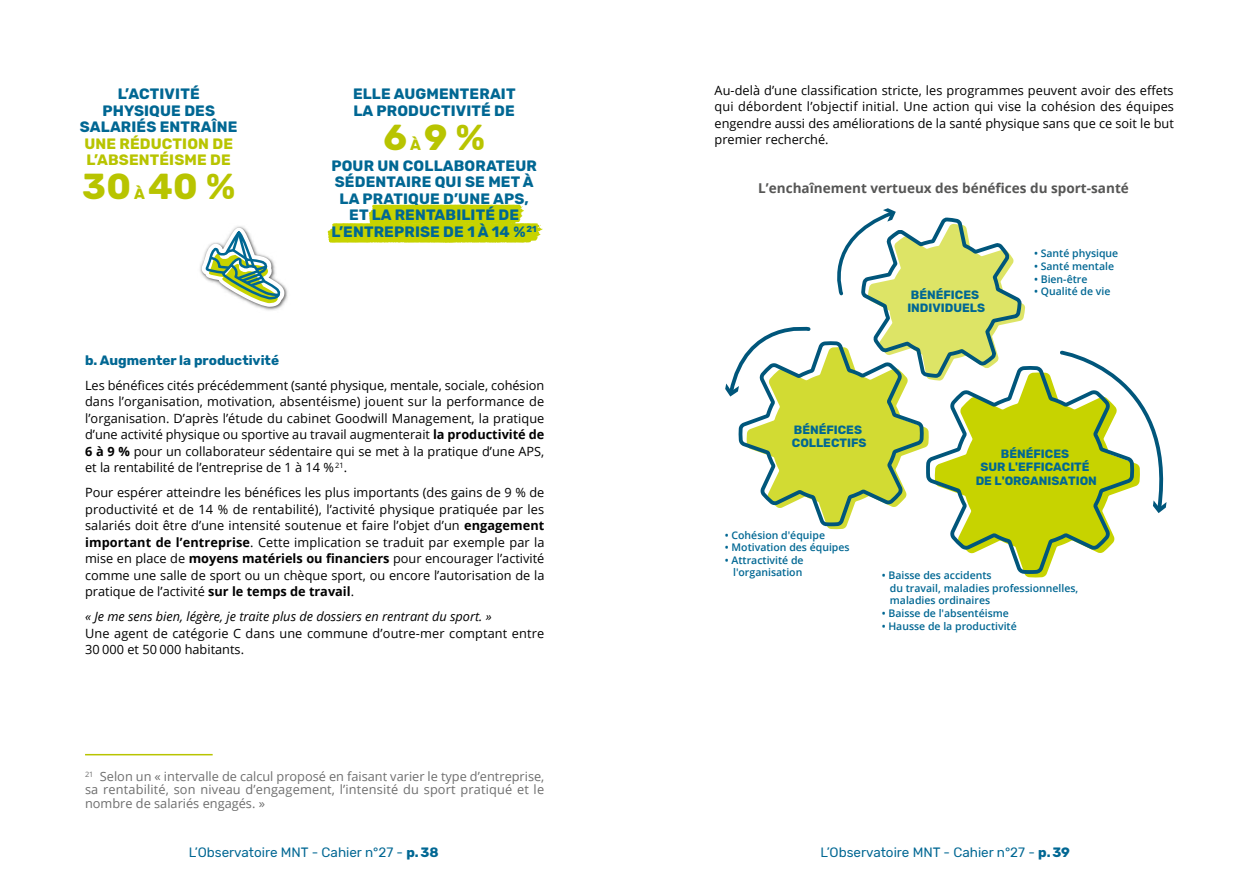
<style>
.page{position:relative;width:1259px;height:893px;background:#fff}
.page>*{position:absolute;margin:0;border:0;box-sizing:border-box;transform-origin:0 0}
.t1{font:700 36px "Rubik";color:#b8c400}
.t2{font:700 15px/16.5px "Rubik";letter-spacing:.01em;color:#006793;text-align:center}
.t3{font:700 15px/16.5px "Rubik";letter-spacing:.01em;color:#b8c400}
.t4{font:13.5px "Rubik";color:#006793}
.t5{font:700 13.5px "Open Sans";color:#565655}
.t6{font:700 13.5px "Rubik";color:#006793}
.t7{font:12.75px/16.5px "Open Sans";color:#000;text-align:justify}
.t8{font:12.75px/13.5px "Open Sans";letter-spacing:.01em;color:#6e6e6e;text-align:justify}
.t9{font:italic 12.75px "Open Sans";color:#000}
.t10{font:700 12px/13.5px "Rubik";color:#006793}
.t11{font:600 10.5px/12.6px "Open Sans";color:#006793;text-align:right}
.s1{font-weight:700}
</style>
<div class="page">
<hr style="left:85px;top:754px;width:128px;height:1px;background:#b8c400">
<svg style="left:725px;top:208px;width:442px;height:369px"></svg>
<svg style="left:328px;top:204px;width:215px;height:39px"></svg>
<img style="left:200px;top:226px;width:88px;height:85px">
<svg style="left:201px;top:228px;width:84px;height:79px"></svg>
<p class="t2" style="left:80px;top:86px;width:159px">L’ACTIVITÉ<br>PHYSIQUE DES<br>SALARIÉS ENTRAÎNE</p>
<p class="t3" style="left:84px;top:136px;width:150px">UNE RÉDUCTION DE<br>L’ABSENTÉISME DE</p>
<h1 class="t1" style="left:82px;top:165px;width:50px">30</h1>
<p class="t3" style="left:134px;top:186px;width:12px">À</p>
<h1 class="t1" style="left:148px;top:165px;width:89px">40 %</h1>
<p class="t2" style="left:353px;top:86px;width:164px;text-align:left">ELLE AUGMENTERAIT<br>LA PRODUCTIVITÉ DE</p>
<h1 class="t1" style="left:383px;top:117px;width:25px">6</h1>
<p class="t3" style="left:410px;top:137px;width:12px">À</p>
<h1 class="t1" style="left:424px;top:117px;width:62px">9 %</h1>
<p class="t2" style="left:331px;top:158px;width:207px">POUR UN COLLABORATEUR<br>SÉDENTAIRE QUI SE MET À<br>LA PRATIQUE D’UNE APS,<br>ET LA RENTABILITÉ DE<br>L’ENTREPRISE DE 1 À 14 %<sup>21</sup></p>
<p class="t6" style="left:85px;top:352px;width:195px">b. Augmenter la productivité</p>
<p class="t7" style="left:85px;top:376px;width:461px">Les bénéfices cités précédemment (santé physique, mentale, sociale, cohésion dans l’organisation, motivation, absentéisme) jouent sur la performance de l’organisation. D’après l’étude du cabinet Goodwill Management, la pratique d’une activité physique ou sportive au travail augmenterait <span class="s1">la productivité de 6 à 9 %</span> pour un collaborateur sédentaire qui se met à la pratique d’une APS, et la rentabilité de l’entreprise de 1 à 14 % <sup>21</sup>.</p>
<p class="t7" style="left:85px;top:484px;width:461px">Pour espérer atteindre les bénéfices les plus importants (des gains de 9 % de productivité et de 14 % de rentabilité), l’activité physique pratiquée par les salariés doit être d’une intensité soutenue et faire l’objet d’un <span class="s1">engagement important de l’entreprise</span>. Cette implication se traduit par exemple par la mise en place de <span class="s1">moyens matériels ou financiers</span> pour encourager l’activité comme une salle de sport ou un chèque sport, ou encore l’autorisation de la pratique de l’activité <span class="s1">sur le temps de travail</span>.</p>
<p class="t9" style="left:85px;top:608px;width:408px">« Je me sens bien, légère, je traite plus de dossiers en rentrant du sport. »</p>
<p class="t7" style="left:85px;top:624px;width:461px">Une agent de catégorie C dans une commune d’outre-mer comptant entre<br>30 000 et 50 000 habitants.</p>
<p class="t8" style="left:85px;top:769px;width:461px"><sup>21</sup> Selon un « intervalle de calcul proposé en faisant varier le type d’entreprise, sa rentabilité, son niveau d’engagement, l’intensité du sport pratiqué et le nombre de salariés engagés. »</p>
<p class="t7" style="left:714px;top:82px;width:461px">Au-delà d’une classification stricte, les programmes peuvent avoir des effets qui débordent l’objectif initial. Une action qui vise la cohésion des équipes engendre aussi des améliorations de la santé physique sans que ce soit le but premier recherché.</p>
<p class="t5" style="left:758px;top:179px;width:372px">L’enchaînement vertueux des bénéfices du sport-santé</p>
<p class="t10" style="left:907px;top:288px;width:79px">BÉNÉFICES<br>INDIVIDUELS</p>
<p class="t11" style="left:1034px;top:247px;width:86px">• Santé physique</p>
<p class="t11" style="left:1034px;top:260px;width:82px">• Santé mentale</p>
<p class="t11" style="left:1034px;top:272px;width:55px">• Bien-être</p>
<p class="t11" style="left:1034px;top:285px;width:78px">• Qualité de vie</p>
<p class="t10" style="left:792px;top:423px;width:76px">BÉNÉFICES<br>COLLECTIFS</p>
<p class="t10" style="left:975px;top:447px;width:123px;text-align:center">BÉNÉFICES<br>SUR L'EFFICACITÉ<br>DE L'ORGANISATION</p>
<p class="t11" style="left:725px;top:528px;width:102px">• Cohésion d'équipe</p>
<p class="t11" style="left:725px;top:541px;width:126px">• Motivation des équipes</p>
<p class="t11" style="left:725px;top:553px;width:80px">• Attractivité de l'organisation</p>
<p class="t11" style="left:890px;top:569px;width:190px;text-align:left;text-indent:-8px">• Baisse des accidents<br>du travail, maladies professionnelles, maladies ordinaires</p>
<p class="t11" style="left:881px;top:607px;width:129px">• Baisse de l'absentéisme</p>
<p class="t11" style="left:881px;top:619px;width:137px">• Hausse de la productivité</p>
<p class="t4" style="left:189px;top:844px;width:251px">L’Observatoire MNT - Cahier n°27 - <span class="s1">p.38</span></p>
<p class="t4" style="left:820px;top:844px;width:251px">L’Observatoire MNT - Cahier n°27 - <span class="s1">p.39</span></p>
</div>
